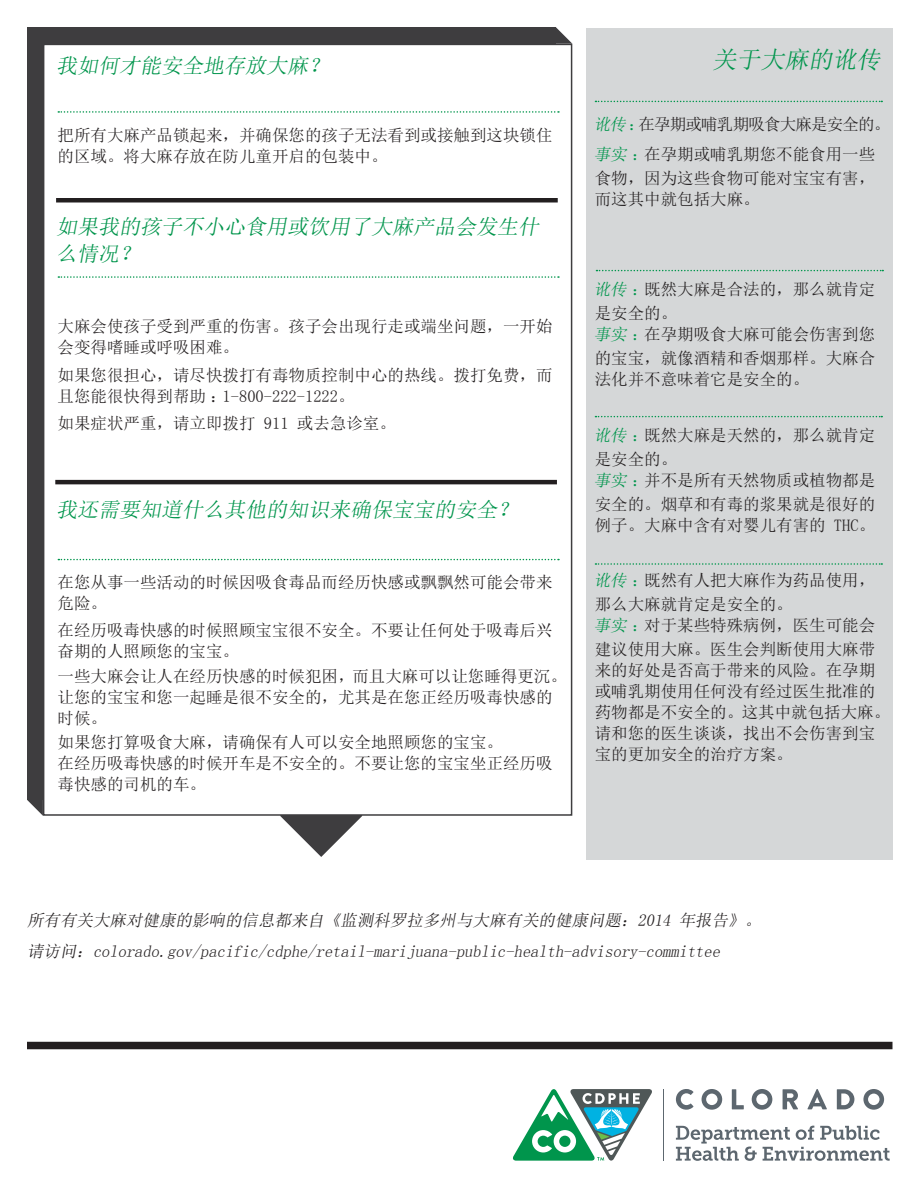
<style>
.page{position:relative;width:918px;height:1188px;background:#fff}
.page>*{position:absolute;margin:0;border:0;box-sizing:border-box;transform-origin:0 0}
.t1{font:italic 24px "Sim Sun";color:#00954c}
.t2{font:italic 21px/27px "Sim Sun";color:#00954c}
.t3{font:16.5px/21px "Sim Sun";color:#231f20}
.t4{font:italic 16.5px/30.8px "Sim Sun";color:#231f20}
.t5{font:16.5px/30.8px "Sim Sun";letter-spacing:-.05em;color:#231f20}
.s1{font-style:italic;color:#00954c}
.s2{color:#00954c}
</style>
<div class="page">
<div style="left:586px;top:28px;width:306px;height:832px;background:#d5d7d8"></div>
<div style="left:27px;top:27px;width:529px;height:773px;background:#3e3d3f"></div>
<svg style="left:280px;top:816px;width:82px;height:41px"></svg>
<div style="left:44px;top:44px;width:528px;height:771px;background:#fff"></div>
<svg style="left:595px;top:101px;width:287px;height:1px"></svg>
<svg style="left:596px;top:270px;width:287px;height:1px"></svg>
<svg style="left:595px;top:416px;width:287px;height:1px"></svg>
<svg style="left:595px;top:563px;width:287px;height:2px"></svg>
<svg style="left:58px;top:111px;width:501px;height:2px"></svg>
<svg style="left:58px;top:276px;width:501px;height:2px"></svg>
<svg style="left:58px;top:559px;width:501px;height:1px"></svg>
<svg style="left:513px;top:1089px;width:139px;height:72px"></svg>
<svg style="left:676px;top:1089px;width:17px;height:21px"></svg>
<svg style="left:702px;top:1089px;width:20px;height:21px"></svg>
<svg style="left:732px;top:1089px;width:12px;height:20px"></svg>
<svg style="left:752px;top:1089px;width:20px;height:21px"></svg>
<svg style="left:783px;top:1089px;width:15px;height:20px"></svg>
<svg style="left:837px;top:1089px;width:17px;height:20px"></svg>
<svg style="left:863px;top:1089px;width:21px;height:21px"></svg>
<svg style="left:807px;top:1089px;width:20px;height:20px"></svg>
<svg style="left:676px;top:1126px;width:214px;height:35px"></svg>
<hr style="left:664px;top:1089px;width:1px;height:72px;background:#5d676f">
<hr style="left:56px;top:198px;width:502px;height:4px;background:#231f20">
<hr style="left:55px;top:480px;width:502px;height:4px;background:#231f20">
<div style="left:27px;top:1042px;width:865px;height:7px;background:#231f20"></div>
<svg style="left:27px;top:800px;width:16px;height:16px"></svg>
<svg style="left:556px;top:27px;width:16px;height:17px"></svg>
<p class="t2" style="left:56px;top:52px;width:278px">我如何才能安全地存放大麻？</p>
<p class="t3" style="left:58px;top:124px;width:496px">把所有大麻产品锁起来，并确保您的孩子无法看到或接触到这块锁住的区域。将大麻存放在防儿童开启的包装中。</p>
<p class="t2" style="left:56px;top:213px;width:488px">如果我的孩子不小心食用或饮用了大麻产品会发生什么情况？</p>
<p class="t3" style="left:58px;top:315px;width:496px">大麻会使孩子受到严重的伤害。孩子会出现行走或端坐问题，一开始会变得嗜睡或呼吸困难。</p>
<p class="t3" style="left:58px;top:364px;width:496px">如果您很担心，请尽快拨打有毒物质控制中心的热线。拨打免费，而且您能很快得到帮助：1-800-222-1222。</p>
<p class="t3" style="left:58px;top:413px;width:340px">如果症状严重，请立即拨打 911 或去急诊室。</p>
<p class="t2" style="left:56px;top:495px;width:467px">我还需要知道什么其他的知识来确保宝宝的安全？</p>
<p class="t3" style="left:58px;top:571px;width:496px">在您从事一些活动的时候因吸食毒品而经历快感或飘飘然可能会带来危险。</p>
<p class="t3" style="left:58px;top:620px;width:496px">在经历吸毒快感的时候照顾宝宝很不安全。不要让任何处于吸毒后兴奋期的人照顾您的宝宝。</p>
<p class="t3" style="left:58px;top:666px;width:511px">一些大麻会让人在经历快感的时候犯困，而且大麻可以让您睡得更沉。让您的宝宝和您一起睡是很不安全的，尤其是在您正经历吸毒快感的时候。</p>
<p class="t3" style="left:58px;top:732px;width:496px">如果您打算吸食大麻，请确保有人可以安全地照顾您的宝宝。<br>在经历吸毒快感的时候开车是不安全的。不要让您的宝宝坐正经历吸毒快感的司机的车。</p>
<h1 class="t1" style="left:712px;top:47px;width:174px">关于大麻的讹传</h1>
<p class="t5" style="left:594px;top:108px;width:298px"><span class="s1">讹传</span><span class="s2">：</span>在孕期或哺乳期吸食大麻是安全的。<span class="s1">事实</span><span class="s2">：</span>在孕期或哺乳期您不能食用一些</p>
<p class="t3" style="left:595px;top:168px;width:282px">食物，因为这些食物可能对宝宝有害，而这其中就包括大麻。</p>
<p class="t3" style="left:594px;top:278px;width:283px;line-height:24px"><span class="s1">讹传</span><span class="s2">：</span>既然大麻是合法的，那么就肯定是安全的。</p>
<p class="t3" style="left:594px;top:323px;width:283px;line-height:24px"><span class="s1">事实</span><span class="s2">：</span>在孕期吸食大麻可能会伤害到您的宝宝，就像酒精和香烟那样。大麻合</p>
<p class="t3" style="left:595px;top:369px;width:216px">法化并不意味着它是安全的。</p>
<p class="t3" style="left:594px;top:423px;width:283px;line-height:24px"><span class="s1">讹传</span><span class="s2">：</span>既然大麻是天然的，那么就肯定是安全的。</p>
<p class="t3" style="left:594px;top:468px;width:283px;line-height:24px"><span class="s1">事实</span><span class="s2">：</span>并不是所有天然物质或植物都是安全的。烟草和有毒的浆果就是很好的</p>
<p class="t3" style="left:595px;top:515px;width:282px">例子。大麻中含有对婴儿有害的 THC。</p>
<p class="t3" style="left:594px;top:569px;width:283px;line-height:24px"><span class="s1">讹传</span><span class="s2">：</span>既然有人把大麻作为药品使用，那么大麻就肯定是安全的。</p>
<p class="t3" style="left:594px;top:614px;width:283px;line-height:24px"><span class="s1">事实</span><span class="s2">：</span>对于某些特殊病例，医生可能会建议使用大麻。医生会判断使用大麻带</p>
<p class="t3" style="left:595px;top:660px;width:297px">来的好处是否高于带来的风险。在孕期或哺乳期使用任何没有经过医生批准的药物都是不安全的。这其中就包括大麻。请和您的医生谈谈，找出不会伤害到宝宝的更加安全的治疗方案。</p>
<p class="t4" style="left:27px;top:905px;width:739px">所有有关大麻对健康的影响的信息都来自《监测科罗拉多州与大麻有关的健康问题：2014 年报告》。请访问：colorado.gov/pacific/cdphe/retail-marijuana-public-health-advisory-committee</p>
</div>
